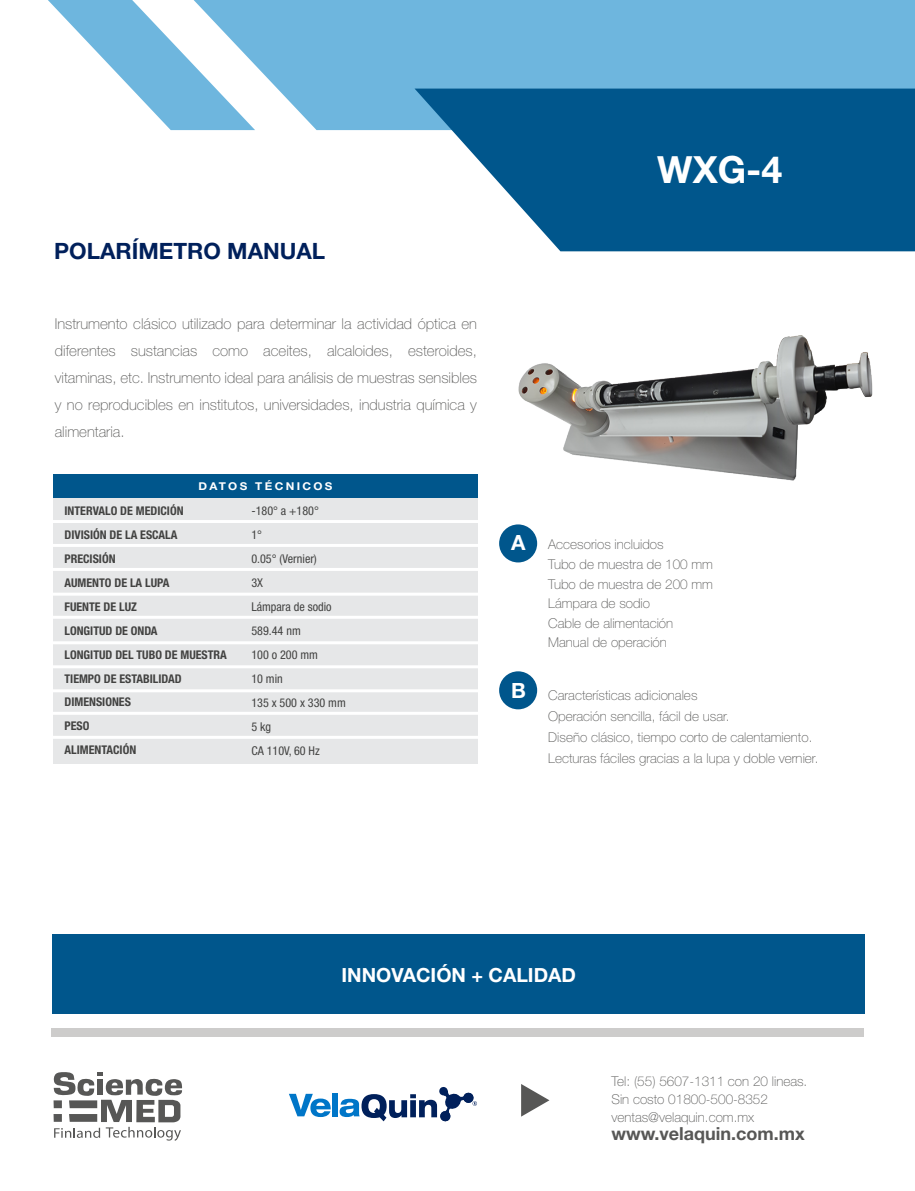
<style>
.page{position:relative;width:915px;height:1191px;background:#fff}
.page>*{position:absolute;margin:0;border:0;box-sizing:border-box;transform-origin:0 0}
.t1{font:700 37.5px "Helvetica Neue LT Std";color:#fff}
.t2{font:700 22.5px "Helvetica Neue LT Std";color:#00205b}
.t3{font:700 21px "Helvetica Neue LT Std";color:#fff}
.t4{font:700 19.5px "Helvetica Neue LT Std";color:#fff}
.t5{font:700 18px "Helvetica Neue LT Std";color:#575756}
.t6{font:100 15px/27px "Helvetica Neue";color:#575756;text-align:justify}
.t7{font:100 13.5px/19.5px "Helvetica Neue";color:#575756}
.t8{font:condensed 12.15px/24px "Helvetica Neue LT Std";color:#424241}
.t9{font:700 condensed 12px/24px "Helvetica Neue LT Std";color:#424241}
.t10{font:700 10.8px "Helvetica Neue LT Std";letter-spacing:.2em;color:#fff;scale:1.08 1}
</style>
<div class="page">
<div style="left:54px;top:483px;width:423px;height:280px;background:#e6e7e8"></div>
<div style="left:255px;top:0;width:659px;height:130px;background:#6eb6de"></div>
<svg style="left:48px;top:0;width:207px;height:130px"></svg>
<div style="left:52px;top:1028px;width:811px;height:9px;background:#cdcccb"></div>
<div style="left:52px;top:934px;width:811px;height:80px;background:#00568c"></div>
<svg style="left:289px;top:1093px;width:41px;height:24px"></svg>
<div style="left:332px;top:1093px;width:6px;height:23px;background:#0076c8"></div>
<svg style="left:339px;top:1087px;width:138px;height:35px"></svg>
<svg style="left:414px;top:89px;width:500px;height:162px;fill:#00568c"></svg>
<svg style="left:521px;top:1084px;width:28px;height:32px"></svg>
<div style="left:54px;top:474px;width:423px;height:24px;background:#00568c"></div>
<hr style="left:52px;top:520px;width:427px;height:3px;background:#fff">
<hr style="left:52px;top:592px;width:427px;height:3px;background:#fff">
<hr style="left:52px;top:568px;width:427px;height:3px;background:#fff">
<hr style="left:52px;top:544px;width:427px;height:3px;background:#fff">
<hr style="left:52px;top:736px;width:427px;height:3px;background:#fff">
<hr style="left:52px;top:712px;width:427px;height:3px;background:#fff">
<hr style="left:52px;top:689px;width:427px;height:3px;background:#fff">
<hr style="left:52px;top:665px;width:427px;height:3px;background:#fff">
<hr style="left:52px;top:641px;width:427px;height:3px;background:#fff">
<hr style="left:52px;top:616px;width:427px;height:3px;background:#fff">
<svg style="left:53px;top:1072px;width:129px;height:68px"></svg>
<div style="left:499px;top:524px;width:38px;height:38px;background:#00568c;border-radius:50%"></div>
<div style="left:499px;top:671px;width:38px;height:38px;background:#00568c;border-radius:50%"></div>
<img style="left:518px;top:335px;width:355px;height:146px">
<h2 class="t2" style="left:54px;top:237px;width:272px">POLARÍMETRO MANUAL</h2>
<p class="t6" style="left:55px;top:310px;width:423px">Instrumento clásico utilizado para determinar la actividad óptica en diferentes sustancias como aceites, alcaloides, esteroides, vitaminas, etc. Instrumento ideal para análisis de muestras sensibles y no reproducibles en institutos, universidades, industria química y alimentaria.</p>
<p class="t10" style="left:198px;top:479px;width:126px">DATOS TÉCNICOS</p>
<p class="t9" style="left:64px;top:498px;width:164px">INTERVALO DE MEDICIÓN<br>DIVISIÓN DE LA ESCALA<br>PRECISIÓN<br>AUMENTO DE LA LUPA<br>FUENTE DE LUZ<br>LONGITUD DE ONDA<br>LONGITUD DEL TUBO DE MUESTRA<br>TIEMPO DE ESTABILIDAD</p>
<p class="t9" style="left:64px;top:689px;width:73px">DIMENSIONES<br>PESO<br>ALIMENTACIÓN</p>
<p class="t8" style="left:251px;top:498px;width:96px">-180° a +180°<br>1°<br>0.05° (Vernier)<br>3X<br>Lámpara de sodio<br>589.44 nm<br>100 o 200 mm<br>10 min<br>135 x 500 x 330 mm<br>5 kg<br>CA 110V, 60 Hz</p>
<h1 class="t1" style="left:657px;top:147px;width:126px">WXG-4</h1>
<h3 class="t3" style="left:511px;top:529px;width:16px">A</h3>
<h3 class="t3" style="left:511px;top:678px;width:16px">B</h3>
<p class="t7" style="left:548px;top:535px;width:166px">Accesorios incluidos<br>Tubo de muestra de 100 mm<br>Tubo de muestra de 200 mm<br>Lámpara de sodio<br>Cable de alimentación<br>Manual de operación</p>
<p class="t7" style="left:548px;top:684px;width:271px;line-height:21px">Características adicionales<br>Operación sencilla, fácil de usar.<br>Diseño clásico, tiempo corto de calentamiento.<br>Lecturas fáciles gracias a la lupa y doble vernier.</p>
<h3 class="t4" style="left:341px;top:962px;width:236px">INNOVACIÓN + CALIDAD</h3>
<p class="t7" style="left:611px;top:1071px;width:197px;line-height:18px">Tel: (55) 5607-1311 con 20 lineas.<br>Sin costo 01800-500-8352 ventas@velaquin.com.mx</p>
<h3 class="t5" style="left:611px;top:1122px;width:195px">www.velaquin.com.mx</h3>
</div>
